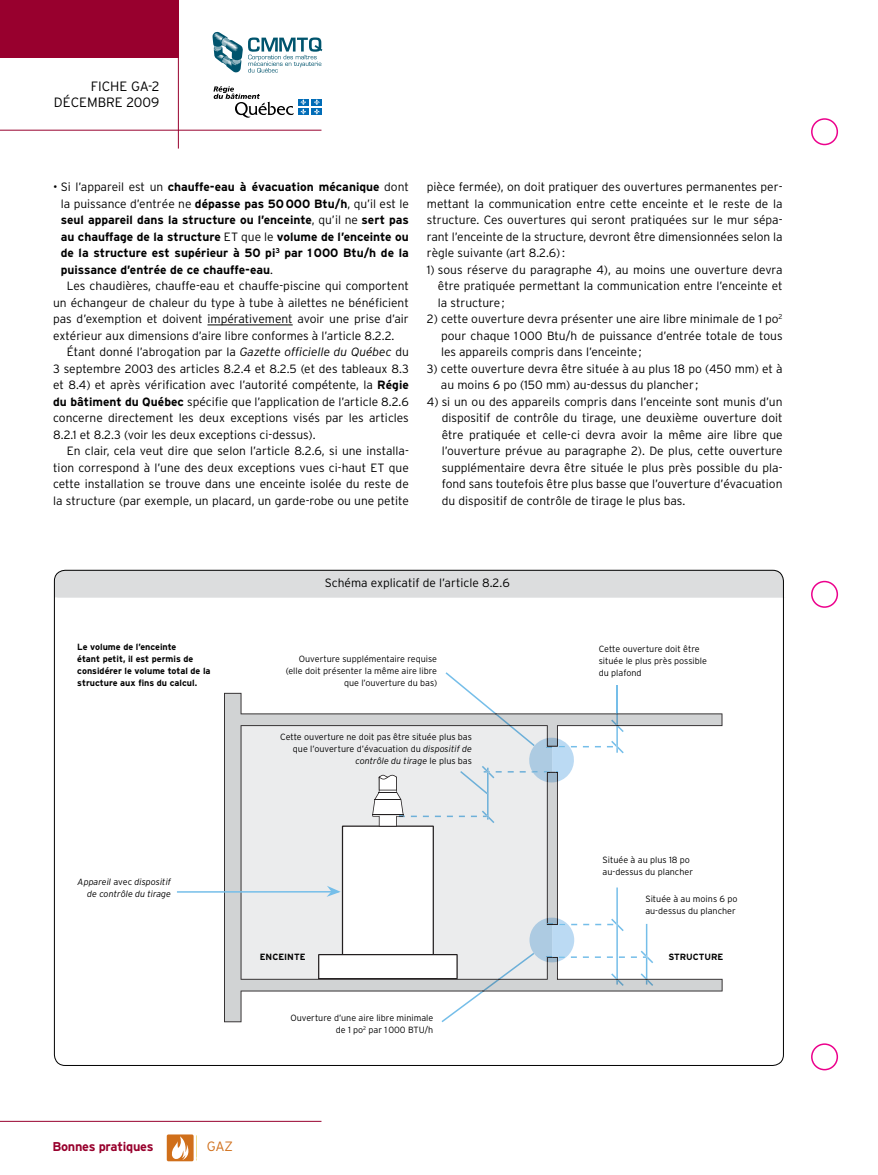
<style>
.page{position:relative;width:878px;height:1175px;background:#fff}
.page>*{position:absolute;margin:0;border:0;box-sizing:border-box;transform-origin:0 0}
.t1{font:300 13.5px/16px "Interstate";color:#000;text-align:right}
.t2{font:300 13.5px "Interstate";color:#d06f1a}
.t3{font:700 12.75px "Interstate";letter-spacing:-.02em;color:#98012d}
.t4{font:300 12px/16.5px "Interstate";color:#000;text-align:justify}
.t5{font:700 12px "Interstate";color:#000}
.t6{font:300 9px/12px "Interstate";color:#000;text-align:right}
.t7{font:700 9px/12px "Interstate";color:#000}
.t8{font:italic 300 9px/12px "Interstate";color:#000;text-align:right}
.s1{font-weight:300}
.s2{font-weight:700}
.s3{font-style:italic}
.s4{font-style:normal}
</style>
<div class="page">
<div style="left:811px;top:118px;width:27px;height:27px;border:2px solid #ec008c;border-radius:50%"></div>
<div style="left:811px;top:1043px;width:27px;height:27px;border:2px solid #ec008c;border-radius:50%"></div>
<div style="left:811px;top:581px;width:27px;height:27px;border:2px solid #ec008c;border-radius:50%"></div>
<hr style="left:207px;top:325px;width:86px;height:1px;background:#000">
<div style="left:167px;top:1134px;width:26px;height:27px;background:#d06f1a;border-radius:2px"></div>
<svg style="left:171px;top:1136px;width:18px;height:23px"></svg>
<div style="left:0;top:0;width:178px;height:57px;background:#98002e"></div>
<hr style="left:178px;top:0;width:1px;height:148px;background:#98002e">
<hr style="left:0;top:130px;width:321px;height:1px;background:#98002e">
<hr style="left:0;top:1120px;width:321px;height:1px;background:#98002e">
<svg style="left:212px;top:32px;width:110px;height:41px"></svg>
<svg style="left:213px;top:86px;width:81px;height:32px"></svg>
<div style="left:298px;top:99px;width:10px;height:6px;background:#006cb7"></div>
<div style="left:311px;top:99px;width:11px;height:6px;background:#006cb7"></div>
<div style="left:298px;top:108px;width:10px;height:7px;background:#006cb7"></div>
<svg style="left:300px;top:99px;width:6px;height:15px"></svg>
<div style="left:311px;top:108px;width:11px;height:7px;background:#006cb7"></div>
<svg style="left:314px;top:99px;width:5px;height:15px"></svg>
<svg style="left:224px;top:693px;width:498px;height:329px"></svg>
<hr style="left:177px;top:891px;width:161px;height:1px;background:#75bee9">
<svg style="left:318px;top:672px;width:335px;height:350px"></svg>
<div style="left:55px;top:570px;width:729px;height:27px;background:#dcddde"></div>
<p class="t1" style="left:54px;top:78px;width:107px">Fiche GA-2<br>DÉCEMBRE 2009</p>
<p class="t5" style="left:53px;top:180px;width:357px"><span class="s1">• Si l’appareil est un</span> chauffe-eau à évacuation mécanique <span class="s1">dont</span></p>
<p class="t4" style="left:61px;top:195px;width:349px">la puissance d’entrée ne <span class="s2">dépasse pas 50000 Btu/h</span>, qu’il est le</p>
<p class="t5" style="left:61px;top:213px;width:349px">seul appareil dans la structure ou l’enceinte<span class="s1">, qu’il ne</span> sert pas</p>
<p class="t5" style="left:61px;top:230px;width:349px">au chauffage de la structure <span class="s1">ET que le</span> volume de l’enceinte ou</p>
<p class="t5" style="left:61px;top:246px;width:349px">de la structure est supérieur à 50 pi<sup>3</sup> par 1000 Btu/h de la</p>
<p class="t5" style="left:61px;top:263px;width:214px">puissance d’entrée de ce chauffe-eau<span class="s1">.</span></p>
<p class="t4" style="left:67px;top:278px;width:344px">Les chaudières, chauffe-eau et chauffe-piscine qui comportent</p>
<p class="t4" style="left:53px;top:294px;width:357px">un échangeur de chaleur du type à tube à ailettes ne bénéficient</p>
<p class="t4" style="left:53px;top:311px;width:357px">pas d’exemption et doivent impérativement avoir une prise d’air</p>
<p class="t4" style="left:53px;top:327px;width:343px">extérieur aux dimensions d’aire libre conformes à l’article 8.2.2.</p>
<p class="t4" style="left:67px;top:344px;width:343px">Étant donné l’abrogation par la <span class="s3">Gazette officielle du Québec</span> du</p>
<p class="t4" style="left:53px;top:360px;width:357px">3 septembre 2003 des articles 8.2.4 et 8.2.5 (et des tableaux 8.3</p>
<p class="t4" style="left:53px;top:377px;width:357px">et 8.4) et après vérification avec l’autorité compétente, la <span class="s2">Régie</span></p>
<p class="t4" style="left:53px;top:393px;width:357px"><span class="s2">du bâtiment du Québec</span> spécifie que l’application de l’article 8.2.6</p>
<p class="t4" style="left:53px;top:410px;width:357px">concerne directement les deux exceptions visés par les articles</p>
<p class="t4" style="left:53px;top:426px;width:264px">8.2.1 et 8.2.3 (voir les deux exceptions ci-dessus).</p>
<p class="t4" style="left:67px;top:443px;width:343px">En clair, cela veut dire que selon l’article 8.2.6, si une installa-</p>
<p class="t4" style="left:53px;top:459px;width:357px">tion correspond à l’une des deux exceptions vues ci-haut ET que</p>
<p class="t4" style="left:53px;top:476px;width:357px">cette installation se trouve dans une enceinte isolée du reste de</p>
<p class="t4" style="left:53px;top:492px;width:357px">la structure (par exemple, un placard, un garde-robe ou une petite</p>
<p class="t4" style="left:427px;top:179px;width:357px">pièce fermée), on doit pratiquer des ouvertures permanentes per&shy;mettant la communication entre cette enceinte et le reste de la structure. Ces ouvertures qui seront pratiquées sur le mur sépa&shy;rant l’enceinte de la structure, devront être dimensionnées selon la règle suivante (art 8.2.6):</p>
<p class="t4" style="left:438px;top:261px;width:346px;text-indent:-11px">1) sous réserve du paragraphe 4), au moins une ouverture devra être pratiquée permettant la communication entre l’enceinte et la structure;</p>
<p class="t4" style="left:441px;top:311px;width:343px;text-indent:-14px">2) cette ouverture devra présenter une aire libre minimale de 1 po<sup>2 </sup>pour chaque 1000 Btu/h de puissance d’entrée totale de tous les appareils compris dans l’enceinte;</p>
<p class="t4" style="left:441px;top:360px;width:343px;text-indent:-14px">3) cette ouverture devra être située à au plus 18 po (450 mm) et à au moins 6 po (150 mm) au-dessus du plancher ;</p>
<p class="t4" style="left:441px;top:393px;width:342px;text-indent:-15px">4) si un ou des appareils compris dans l’enceinte sont munis d’un dispositif de contrôle du tirage, une deuxième ouverture doit être pratiquée et celle-ci devra avoir la même aire libre que l’ouverture prévue au paragraphe 2). De plus, cette ouverture supplémentaire devra être située le plus près possible du pla&shy;fond sans toutefois être plus basse que l’ouverture d’évacuation du dispositif de contrôle de tirage le plus bas.</p>
<p class="t4" style="left:325px;top:575px;width:186px">Schéma explicatif de l’article 8.2.6</p>
<p class="t7" style="left:77px;top:640px;width:135px">Le volume de l’enceinte<br>étant petit, il est permis de considérer le volume total de la structure aux fins du calcul.</p>
<p class="t6" style="left:598px;top:643px;width:110px;text-align:left">Cette ouverture doit être située le plus près possible du plafond</p>
<p class="t6" style="left:286px;top:652px;width:153px">Ouverture supplémentaire requise (elle doit présenter la même aire libre que l’ouverture du bas)</p>
<p class="t8" style="left:78px;top:876px;width:95px">Appareil <span class="s4">avec</span> dispositif de contrôle du tirage</p>
<p class="t6" style="left:280px;top:731px;width:193px">Cette ouverture ne doit pas être située plus bas que l’ouverture d’évacuation du <span class="s3">dispositif de contrôle du tirage</span> le plus bas</p>
<p class="t6" style="left:602px;top:854px;width:92px;text-align:left">Située à au plus 18 po au-dessus du plancher</p>
<p class="t6" style="left:645px;top:892px;width:94px;text-align:left">Située à au moins 6 po au-dessus du plancher</p>
<p class="t7" style="left:260px;top:950px;width:47px">ENCEINTE</p>
<p class="t7" style="left:668px;top:950px;width:56px">STRUCTURE</p>
<p class="t6" style="left:290px;top:1012px;width:144px">Ouverture d’une aire libre minimale de 1 po<sup>2</sup> par 1000 BTU/h</p>
<p class="t3" style="left:52px;top:1139px;width:103px">Bonnes pratiques</p>
<p class="t2" style="left:207px;top:1139px;width:28px">GAZ</p>
</div>
